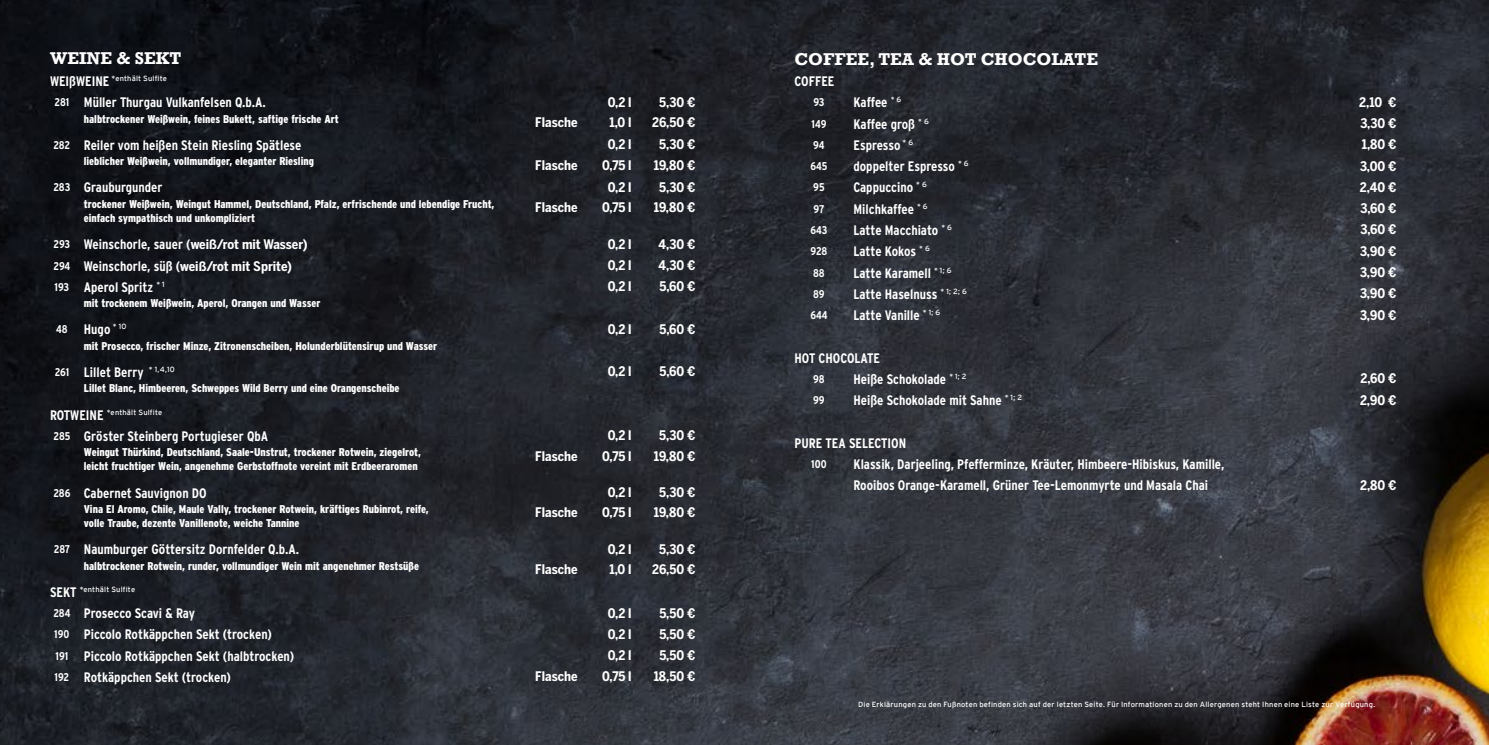
<style>
.page{position:relative;width:1489px;height:745px;background:#fff}
.page>*{position:absolute;margin:0;border:0;box-sizing:border-box;transform-origin:0 0}
.t1{font:700 17.5px "Rockwell";color:#fff}
.t2{font:700 condensed 13.75px/21.2px "Interstate";color:#fff}
.t3{font:700 13.12px "Benton Sans Cond";color:#fff}
.t4{font:900 condensed 11.25px/13.5px "Interstate";color:#fff}
.t5{font:700 condensed 11.25px "Interstate";color:#fff}
.t6{font:7.5px "Interstate";letter-spacing:.025em;color:#fff}
.s1{font-weight:700;font-stretch:condensed;font-size:13.75px}
.s2{font-size:11.25px}
.s3{font-family:"Benton Sans Cond";font-stretch:normal;font-size:13.12px}
.s4{font-family:"Interstate";font-stretch:condensed;font-size:11.25px}
.s5{font-family:"Interstate";font-stretch:condensed;font-size:13.75px}
</style>
<div class="page">
<img style="left:0;top:0;width:1488px;height:744px">
<p class="t1" style="left:50px;top:47px;width:133px">WEINE &amp; SEKT</p>
<p class="t6" style="left:50px;top:74px;width:118px"><span class="s1">WEIßWEINE</span> *enthält Sulfite</p>
<p class="t2" style="left:54px;top:92px;width:213px"><span class="s2">281</span> Müller Thurgau Vulkanfelsen Q.b.A.</p>
<p class="t3" style="left:607px;top:94px;width:25px">0,2 l</p>
<p class="t3" style="left:659px;top:94px;width:38px">5,30 €</p>
<p class="t4" style="left:84px;top:112px;width:256px">halbtrockener Weißwein, feines Bukett, saftige frische Art</p>
<p class="t3" style="left:535px;top:115px;width:44px">Flasche</p>
<p class="t3" style="left:609px;top:115px;width:24px">1,0 l</p>
<p class="t3" style="left:652px;top:115px;width:45px">26,50 €</p>
<p class="t2" style="left:53px;top:134px;width:249px"><span class="s2">282</span> Reiler vom heißen Stein Riesling Spätlese</p>
<p class="t3" style="left:607px;top:137px;width:25px">0,2 l</p>
<p class="t3" style="left:659px;top:137px;width:38px">5,30 €</p>
<p class="t4" style="left:84px;top:154px;width:231px">lieblicher Weißwein, vollmundiger, eleganter Riesling</p>
<p class="t3" style="left:535px;top:157px;width:44px">Flasche</p>
<p class="t3" style="left:602px;top:157px;width:31px">0,75 l</p>
<p class="t3" style="left:654px;top:157px;width:43px">19,80 €</p>
<p class="t2" style="left:53px;top:177px;width:111px"><span class="s2">283</span> Grauburgunder</p>
<p class="t3" style="left:607px;top:179px;width:25px">0,2 l</p>
<p class="t3" style="left:659px;top:179px;width:38px">5,30 €</p>
<p class="t4" style="left:84px;top:197px;width:412px">trockener Weißwein, Weingut Hammel, Deutschland, Pfalz, erfrischende und lebendige Frucht, einfach sympathisch und unkompliziert</p>
<p class="t3" style="left:535px;top:200px;width:44px">Flasche</p>
<p class="t3" style="left:602px;top:200px;width:31px">0,75 l</p>
<p class="t3" style="left:654px;top:200px;width:43px">19,80 €</p>
<p class="t2" style="left:54px;top:233px;width:255px"><span class="s2">293</span> Weinschorle, sauer (<span class="s3">weiß/rot mit Wasser)</span></p>
<p class="t3" style="left:607px;top:236px;width:25px">0,2 l</p>
<p class="t3" style="left:658px;top:236px;width:38px">4,30 €</p>
<p class="t3" style="left:53px;top:258px;width:240px"><span class="s4">294</span> <span class="s5">Weinschorle, süß (</span>weiß/rot mit Sprite)</p>
<p class="t3" style="left:607px;top:257px;width:25px">0,2 l</p>
<p class="t3" style="left:658px;top:257px;width:38px">4,30 €</p>
<p class="t2" style="left:55px;top:276px;width:112px"><span class="s2">193</span> Aperol Spritz <sup>*</sup> <sup>1</sup></p>
<p class="t3" style="left:607px;top:278px;width:25px">0,2 l</p>
<p class="t3" style="left:659px;top:278px;width:37px">5,60 €</p>
<p class="t4" style="left:84px;top:296px;width:238px">mit trockenem Weißwein, Aperol, Orangen und Wasser</p>
<p class="t2" style="left:56px;top:318px;width:72px"><span class="s2">48</span> Hugo <sup>*</sup> <sup>10</sup></p>
<p class="t3" style="left:607px;top:321px;width:25px">0,2 l</p>
<p class="t3" style="left:659px;top:321px;width:37px">5,60 €</p>
<p class="t4" style="left:84px;top:339px;width:355px">mit Prosecco, frischer Minze, Zitronenscheiben, Holunderblütensirup und Wasser</p>
<p class="t2" style="left:55px;top:361px;width:122px"><span class="s2">261</span> Lillet Berry <sup>*</sup> <sup>1,4,10</sup></p>
<p class="t3" style="left:607px;top:363px;width:25px">0,2 l</p>
<p class="t3" style="left:659px;top:363px;width:37px">5,60 €</p>
<p class="t4" style="left:84px;top:381px;width:317px">Lillet Blanc, Himbeeren, Schweppes Wild Berry und eine Orangenscheibe</p>
<p class="t6" style="left:50px;top:407px;width:114px"><span class="s1">ROTWEINE</span> *enthält Sulfite</p>
<p class="t2" style="left:54px;top:425px;width:216px"><span class="s2">285</span> Gröster Steinberg Portugieser QbA</p>
<p class="t3" style="left:607px;top:427px;width:25px">0,2 l</p>
<p class="t3" style="left:659px;top:427px;width:38px">5,30 €</p>
<p class="t4" style="left:84px;top:445px;width:338px">Weingut Thürkind, Deutschland, Saale-Unstrut, trockener Rotwein, ziegelrot, leicht fruchtiger Wein, angenehme Gerbstoffnote vereint mit Erdbeeraromen</p>
<p class="t3" style="left:535px;top:448px;width:44px">Flasche</p>
<p class="t3" style="left:602px;top:448px;width:31px">0,75 l</p>
<p class="t3" style="left:654px;top:448px;width:43px">19,80 €</p>
<p class="t2" style="left:53px;top:481px;width:155px"><span class="s2">286</span> Cabernet Sauvignon DO</p>
<p class="t3" style="left:607px;top:484px;width:25px">0,2 l</p>
<p class="t3" style="left:659px;top:484px;width:38px">5,30 €</p>
<p class="t4" style="left:84px;top:502px;width:346px">Vina El Aromo, Chile, Maule Vally, trockener Rotwein, kräftiges Rubinrot, reife, volle Traube, dezente Vanillenote, weiche Tannine</p>
<p class="t3" style="left:535px;top:504px;width:44px">Flasche</p>
<p class="t3" style="left:602px;top:504px;width:31px">0,75 l</p>
<p class="t3" style="left:654px;top:504px;width:43px">19,80 €</p>
<p class="t2" style="left:54px;top:538px;width:247px"><span class="s2">287</span> Naumburger Göttersitz Dornfelder Q.b.A.</p>
<p class="t3" style="left:607px;top:541px;width:25px">0,2 l</p>
<p class="t3" style="left:659px;top:541px;width:38px">5,30 €</p>
<p class="t4" style="left:84px;top:558px;width:337px">halbtrockener Rotwein, runder, vollmundiger Wein mit angenehmer Restsüße</p>
<p class="t3" style="left:535px;top:561px;width:44px">Flasche</p>
<p class="t3" style="left:609px;top:561px;width:24px">1,0 l</p>
<p class="t3" style="left:652px;top:561px;width:45px">26,50 €</p>
<p class="t6" style="left:50px;top:584px;width:87px"><span class="s1">SEKT</span> *enthält Sulfite</p>
<p class="t2" style="left:53px;top:602px;width:143px"><span class="s2">284</span> Prosecco Scavi &amp; Ray</p>
<p class="t3" style="left:607px;top:604px;width:25px">0,2 l</p>
<p class="t3" style="left:659px;top:604px;width:38px">5,50 €</p>
<p class="t2" style="left:54px;top:623px;width:219px"><span class="s2">190</span> Piccolo Rotkäppchen Sekt (trocken)</p>
<p class="t3" style="left:607px;top:626px;width:25px">0,2 l</p>
<p class="t3" style="left:659px;top:626px;width:38px">5,50 €</p>
<p class="t2" style="left:55px;top:644px;width:240px"><span class="s2">191</span> Piccolo Rotkäppchen Sekt (halbtrocken)</p>
<p class="t3" style="left:607px;top:647px;width:25px">0,2 l</p>
<p class="t3" style="left:659px;top:647px;width:38px">5,50 €</p>
<p class="t2" style="left:54px;top:666px;width:178px"><span class="s2">192</span> Rotkäppchen Sekt (trocken)</p>
<p class="t3" style="left:535px;top:668px;width:44px">Flasche</p>
<p class="t3" style="left:602px;top:668px;width:31px">0,75 l</p>
<p class="t3" style="left:653px;top:668px;width:43px">18,50 €</p>
<p class="t1" style="left:794px;top:48px;width:305px">COFFEE, TEA &amp; HOT CHOCOLATE</p>
<p class="t2" style="left:794px;top:70px;width:41px">COFFEE</p>
<p class="t5" style="left:813px;top:96px;width:13px">93</p>
<p class="t2" style="left:853px;top:92px;width:49px">Kaffee <sup>*</sup> <sup>6</sup></p>
<p class="t3" style="left:1358px;top:94px;width:39px">2,10 €</p>
<p class="t5" style="left:811px;top:117px;width:16px">149</p>
<p class="t2" style="left:853px;top:113px;width:77px">Kaffee groß <sup>*</sup> <sup>6</sup></p>
<p class="t3" style="left:1360px;top:115px;width:38px">3,30 €</p>
<p class="t5" style="left:813px;top:138px;width:13px">94</p>
<p class="t2" style="left:853px;top:134px;width:61px">Espresso <sup>*</sup> <sup>6</sup></p>
<p class="t3" style="left:1361px;top:137px;width:36px">1,80 €</p>
<p class="t5" style="left:810px;top:160px;width:18px">645</p>
<p class="t2" style="left:853px;top:155px;width:117px">doppelter Espresso <sup>*</sup> <sup>6</sup></p>
<p class="t3" style="left:1359px;top:158px;width:38px">3,00 €</p>
<p class="t5" style="left:813px;top:181px;width:13px">95</p>
<p class="t2" style="left:853px;top:177px;width:75px">Cappuccino <sup>*</sup> <sup>6</sup></p>
<p class="t3" style="left:1359px;top:179px;width:38px">2,40 €</p>
<p class="t5" style="left:813px;top:202px;width:12px">97</p>
<p class="t2" style="left:853px;top:198px;width:76px">Milchkaffee <sup>*</sup> <sup>6</sup></p>
<p class="t3" style="left:1360px;top:200px;width:37px">3,60 €</p>
<p class="t5" style="left:810px;top:224px;width:19px">643</p>
<p class="t2" style="left:853px;top:219px;width:100px">Latte Macchiato <sup>*</sup> <sup>6</sup></p>
<p class="t3" style="left:1360px;top:222px;width:37px">3,60 €</p>
<p class="t5" style="left:810px;top:245px;width:18px">928</p>
<p class="t2" style="left:853px;top:241px;width:78px">Latte Kokos <sup>*</sup> <sup>6</sup></p>
<p class="t3" style="left:1359px;top:243px;width:38px">3,90 €</p>
<p class="t5" style="left:813px;top:266px;width:13px">88</p>
<p class="t2" style="left:853px;top:262px;width:99px">Latte Karamell <sup>*</sup> <sup>1;</sup> <sup>6</sup></p>
<p class="t3" style="left:1359px;top:264px;width:38px">3,90 €</p>
<p class="t5" style="left:813px;top:287px;width:13px">89</p>
<p class="t2" style="left:853px;top:283px;width:115px">Latte Haselnuss <sup>*</sup> <sup>1;</sup> <sup>2;</sup> <sup>6</sup></p>
<p class="t3" style="left:1359px;top:285px;width:38px">3,90 €</p>
<p class="t5" style="left:810px;top:309px;width:19px">644</p>
<p class="t2" style="left:853px;top:304px;width:88px">Latte Vanille <sup>*</sup> <sup>1;</sup> <sup>6</sup></p>
<p class="t3" style="left:1359px;top:307px;width:38px">3,90 €</p>
<p class="t2" style="left:794px;top:347px;width:87px">HOT CHOCOLATE</p>
<p class="t5" style="left:813px;top:372px;width:13px">98</p>
<p class="t2" style="left:853px;top:368px;width:115px">Heiße Schokolade <sup>*</sup> <sup>1;</sup> <sup>2</sup></p>
<p class="t3" style="left:1360px;top:370px;width:38px">2,60 €</p>
<p class="t5" style="left:813px;top:394px;width:13px">99</p>
<p class="t2" style="left:853px;top:389px;width:170px">Heiße Schokolade mit Sahne <sup>*</sup> <sup>1;</sup> <sup>2</sup></p>
<p class="t3" style="left:1359px;top:392px;width:38px">2,90 €</p>
<p class="t2" style="left:794px;top:432px;width:113px">PURE TEA SELECTION</p>
<p class="t5" style="left:811px;top:457px;width:17px">100</p>
<p class="t2" style="left:853px;top:453px;width:372px">Klassik, Darjeeling, Pfefferminze, Kräuter, Himbeere-Hibiskus, Kamille,<br>Rooibos Orange-Karamell, Grüner Tee-Lemonmyrte und Masala Chai</p>
<p class="t3" style="left:1359px;top:477px;width:38px">2,80 €</p>
<p class="t6" style="left:858px;top:699px;width:518px">Die Erklärungen zu den Fußnoten befinden sich auf der letzten Seite. Für Informationen zu den Allergenen steht Ihnen eine Liste zur Verfügung.</p>
</div>
